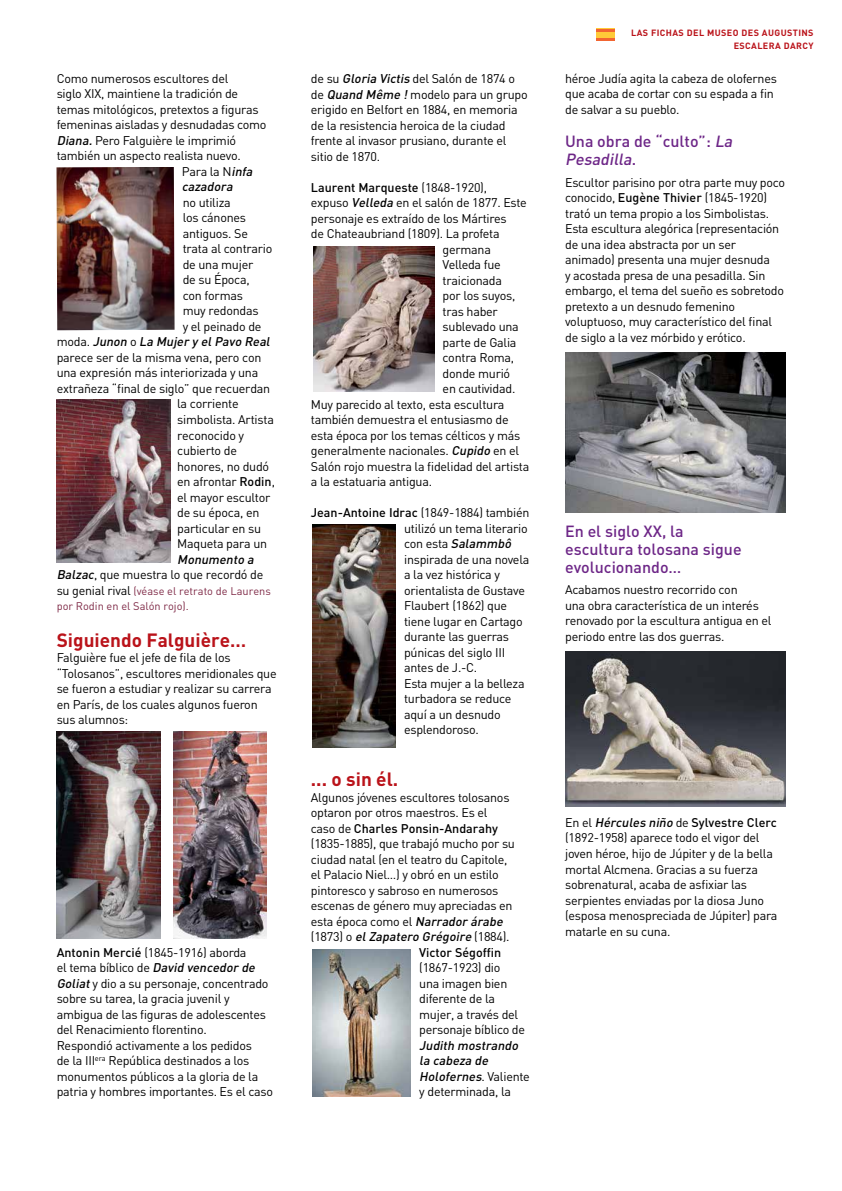
<style>
.page{position:relative;width:842px;height:1191px;background:#fff}
.page>*{position:absolute;margin:0;border:0;box-sizing:border-box;transform-origin:0 0}
.t1{font:700 19px "DIN";color:#ba131a}
.t2{font:500 16px/18px "DIN";color:#6d2687}
.t3{font:12.5px/15.5px "DIN";letter-spacing:-.02em;color:#000}
.t4{font:italic 500 12.5px/15.5px "DIN";color:#000}
.t5{font:500 12.5px "DIN";color:#000}
.t6{font:11px/15.5px "DIN";color:#7f2a47}
.t7{font:700 9px/13px "DIN";letter-spacing:.045em;color:#ba131a;text-align:right}
.s1{font-weight:500;font-style:italic}
.s2{font-weight:400;font-style:normal}
.s3{font-weight:500}
.s4{font-size:12.5px;color:#000}
.s5{font-weight:400}
.s6{font-style:italic}
</style>
<div class="page">
<svg style="left:596px;top:28px;width:19px;height:1px"></svg>
<div style="left:596px;top:29px;width:19px;height:12px;background:#ffca38"></div>
<svg style="left:596px;top:29px;width:19px;height:2px"></svg>
<hr style="left:596px;top:38px;width:19px;height:3px;background:#f26531">
<img style="left:57px;top:167px;width:118px;height:163px">
<img style="left:57px;top:400px;width:113px;height:163px">
<img style="left:57px;top:731px;width:104px;height:207px">
<img style="left:313px;top:246px;width:121px;height:145px">
<img style="left:313px;top:525px;width:83px;height:223px">
<img style="left:313px;top:950px;width:98px;height:146px">
<img style="left:566px;top:352px;width:219px;height:160px">
<img style="left:174px;top:731px;width:93px;height:207px">
<img style="left:566px;top:652px;width:219px;height:154px">
<p class="t3" style="left:57px;top:70px;width:173px">Como numerosos escultores del</p>
<p class="t3" style="left:57px;top:86px;width:183px">siglo XIX, maintiene la tradición de</p>
<p class="t3" style="left:57px;top:101px;width:203px">temas mitológicos, pretextos a figuras</p>
<p class="t3" style="left:57px;top:117px;width:211px">femeninas aisladas y desnudadas como</p>
<p class="t3" style="left:57px;top:132px;width:181px"><span class="s1">Diana.</span>Pero Falguière le imprimió</p>
<p class="t3" style="left:57px;top:148px;width:186px">también un aspecto realista nuevo.</p>
<p class="t3" style="left:182px;top:163px;width:75px">Para la N<span class="s1">infa</span></p>
<p class="t4" style="left:182px;top:179px;width:55px">cazadora</p>
<p class="t3" style="left:183px;top:194px;width:50px">no utiliza</p>
<p class="t3" style="left:183px;top:210px;width:65px">los cánones</p>
<p class="t3" style="left:183px;top:225px;width:67px">antiguos. Se</p>
<p class="t3" style="left:183px;top:241px;width:91px">trata al contrario</p>
<p class="t3" style="left:183px;top:256px;width:72px">de una mujer</p>
<p class="t3" style="left:183px;top:272px;width:69px">de su Época,</p>
<p class="t3" style="left:183px;top:287px;width:62px">con formas</p>
<p class="t3" style="left:183px;top:303px;width:77px">muy redondas</p>
<p class="t3" style="left:183px;top:318px;width:80px">y el peinado de</p>
<p class="t4" style="left:57px;top:334px;width:217px"><span class="s2">m o d a .</span> Junon <span class="s2">o</span> La Mujer y elPavo Real</p>
<p class="t3" style="left:57px;top:349px;width:206px">parece ser de la misma vena, pero con</p>
<p class="t3" style="left:57px;top:365px;width:203px">una expresión más interiorizada y una</p>
<p class="t3" style="left:57px;top:380px;width:215px">extrañeza “final de siglo” que recuerdan</p>
<p class="t3" style="left:177px;top:396px;width:63px">la corriente</p>
<p class="t3" style="left:177px;top:411px;width:98px">simbolista. Artista</p>
<p class="t3" style="left:177px;top:427px;width:68px">reconocido y</p>
<p class="t3" style="left:177px;top:442px;width:61px">cubierto de</p>
<p class="t3" style="left:177px;top:458px;width:94px">honores, no dudó</p>
<p class="t3" style="left:177px;top:473px;width:99px">en afrontar <span class="s3">Rodin</span>,</p>
<p class="t3" style="left:177px;top:489px;width:95px">el mayor escultor</p>
<p class="t3" style="left:177px;top:504px;width:84px">de su época, en</p>
<p class="t3" style="left:177px;top:520px;width:86px">particular en su</p>
<p class="t3" style="left:177px;top:535px;width:91px">Maqueta para un</p>
<p class="t3" style="left:57px;top:551px;width:208px;text-indent:120px"><span class="s1">Monumento a<br>Balzac</span>, que muestra lo que recordó de</p>
<p class="t6" style="left:57px;top:582px;width:216px"><span class="s4">su genial rival</span> (véase el retrato de Laurens por Rodin en el Salón rojo).</p>
<h1 class="t1" style="left:57px;top:627px;width:191px">Siguiendo Falguière…</h1>
<p class="t3" style="left:57px;top:649px;width:221px">Falguière fue el jefe de fila de los “Tolosanos”, escultores meridionales que se fueron a estudiar y realizar su carrera en París, de los cuales algunos fueron sus alumnos:</p>
<p class="t3" style="left:57px;top:944px;width:218px"><span class="s3">Antonin Mercié</span> (1845-1916) aborda<br>e l t e m a b í b l i co d e <span class="s1">David vencedor de Goliat</span>y dio a su personaje, concentrado sobre su tarea, la gracia juvenil y ambigua de las figuras de adolescentes del Renacimiento florentino.<br>Respondió activamente a los pedidos<br>de la III<sup>era</sup> República destinados a los monumentos públicos a la gloria de la patria y hombres importantes. Es el caso</p>
<p class="t3" style="left:311px;top:71px;width:218px">de su <span class="s1">Gloria Victis</span> del Salón de 1874 o de <span class="s1">Quand Même !</span>modelo para un grupo erigido en Belfort en 1884, en memoria de la resistencia heroica de la ciudad frente al invasor prusiano, durante el sitio de 1870.</p>
<p class="t5" style="left:311px;top:179px;width:178px">Laurent Marqueste <span class="s5">(1848-1920),</span></p>
<p class="t3" style="left:311px;top:195px;width:217px">expuso <span class="s1">Velleda</span> en el salón de 1877. Este</p>
<p class="t3" style="left:311px;top:210px;width:197px">personaje es extraído de los Mártires</p>
<p class="t3" style="left:311px;top:226px;width:190px">de Chateaubriand (1809). La profeta</p>
<p class="t3" style="left:443px;top:241px;width:50px">germana</p>
<p class="t3" style="left:443px;top:257px;width:60px">Velleda fue</p>
<p class="t3" style="left:443px;top:272px;width:61px">traicionada</p>
<p class="t3" style="left:443px;top:288px;width:74px">por los suyos,</p>
<p class="t3" style="left:443px;top:303px;width:57px">tras haber</p>
<p class="t3" style="left:443px;top:319px;width:78px">sublevado una</p>
<p class="t3" style="left:443px;top:334px;width:75px">parte de Galia</p>
<p class="t3" style="left:443px;top:350px;width:73px">contra Roma,</p>
<p class="t3" style="left:443px;top:365px;width:69px">donde murió</p>
<p class="t3" style="left:443px;top:381px;width:74px">en cautividad.</p>
<p class="t3" style="left:311px;top:396px;width:195px">Muy parecido al texto, esta escultura</p>
<p class="t3" style="left:311px;top:412px;width:199px">también demuestra el entusiasmo de</p>
<p class="t3" style="left:311px;top:427px;width:211px">esta época por los temas célticos y más</p>
<p class="t3" style="left:311px;top:443px;width:210px">generalmente nacionales. <span class="s1">Cupido</span> en el</p>
<p class="t3" style="left:311px;top:458px;width:220px">Salón rojo muestra la fidelidad del artista</p>
<p class="t3" style="left:311px;top:474px;width:123px">a la estatuaria antigua.</p>
<p class="t3" style="left:404px;top:505px;width:127px;text-indent:-93px"><span class="s3">Jean-Antoine Idrac</span> (1849-1884) también utilizó un tema literario co n esta <span class="s1">Salammbô </span>inspirada de una novela a la vez histórica y orientalista de Gustave<br>Flaubert (1862) que tiene lugar en Cartago durante las guerras púnicas del siglo III antes de J.-C.<br>Esta mujer a la belleza turbadora se reduce aquí a un desnudo esplendoroso.</p>
<h1 class="t1" style="left:311px;top:767px;width:89px">... o sin él.</h1>
<p class="t3" style="left:311px;top:789px;width:200px">Algunos jóvenes escultores tolosanos</p>
<p class="t3" style="left:311px;top:805px;width:178px">optaron por otros maestros. Es el</p>
<p class="t5" style="left:311px;top:820px;width:189px"><span class="s5">caso de</span> Charles Ponsin-Andarahy</p>
<p class="t3" style="left:311px;top:836px;width:206px">(1835-1885), que trabajó mucho por su</p>
<p class="t3" style="left:311px;top:851px;width:198px">ciudad natal (en el teatro du Capitole,</p>
<p class="t3" style="left:311px;top:867px;width:189px">el Palacio Niel…) y obró en un estilo</p>
<p class="t3" style="left:311px;top:882px;width:189px">pintoresco y sabroso en numerosos</p>
<p class="t3" style="left:311px;top:898px;width:203px">escenas de género muy apreciadas en</p>
<p class="t3" style="left:311px;top:913px;width:196px">esta época como el <span class="s1">Narrador árabe</span></p>
<p class="t4" style="left:311px;top:928px;width:200px"><span class="s2">( 1 8 73 ) o</span> elZapatero Grégoire <span class="s2">( 1 8 84 ) .</span></p>
<p class="t5" style="left:419px;top:944px;width:84px">Victor Ségoffin</p>
<p class="t3" style="left:419px;top:960px;width:107px">(1867-1923) dio<br>una imagen bien diferente de la mujer, a través del personaje bíblico de</p>
<p class="t4" style="left:419px;top:1037px;width:112px">Judith mostrando la cabeza de<br>Holofernes<span class="s2">. Va l i e n t e y determinada, la</span></p>
<p class="t7" style="left:631px;top:26px;width:184px">LAS FICHAS DEL MUSEO DES AUGUSTINS<br>ESCALERA DARCY</p>
<p class="t3" style="left:565px;top:70px;width:213px">héroe Judía agita la cabeza de olofernes que acaba de cortar con su espada a fin de salvar a su pueblo.</p>
<p class="t2" style="left:565px;top:132px;width:172px">Una obra de “culto”: <span class="s6">La<br>Pesadilla</span>.</p>
<p class="t3" style="left:565px;top:174px;width:222px">Escultor parisino por otra parte muy poco conocido, <span class="s3">Eugène Thivier</span> (1845-1920) trató un tema propio a los Simbolistas.<br>Esta escultura alegórica (representación de una idea abstracta por un ser animado) presenta una mujer desnuda<br>y acostada presa de una pesadilla. Sin embargo, el tema del sueño es sobretodo pretexto a un desnudo femenino voluptuoso, muy característico del final de siglo a la vez mórbido y erótico.</p>
<p class="t2" style="left:565px;top:522px;width:178px">En el siglo XX, la escultura tolosana sigue evolucionando…</p>
<p class="t3" style="left:565px;top:582px;width:208px">Acabamos nuestro recorrido con<br>una obra característica de un interés renovado por la escultura antigua en el periodo entre las dos guerras.</p>
<p class="t3" style="left:565px;top:814px;width:214px">En el <span class="s1">Hércules niño</span> de <span class="s3">Sylvestre Clerc </span>(1892-1958) aparece todo el vigor del joven héroe, hijo de Júpiter y de la bella mortal Alcmena. Gracias a su fuerza sobrenatural, acaba de asfixiar las serpientes enviadas por la diosa Juno (esposa menospreciada de Júpiter) para matarle en su cuna.</p>
</div>
